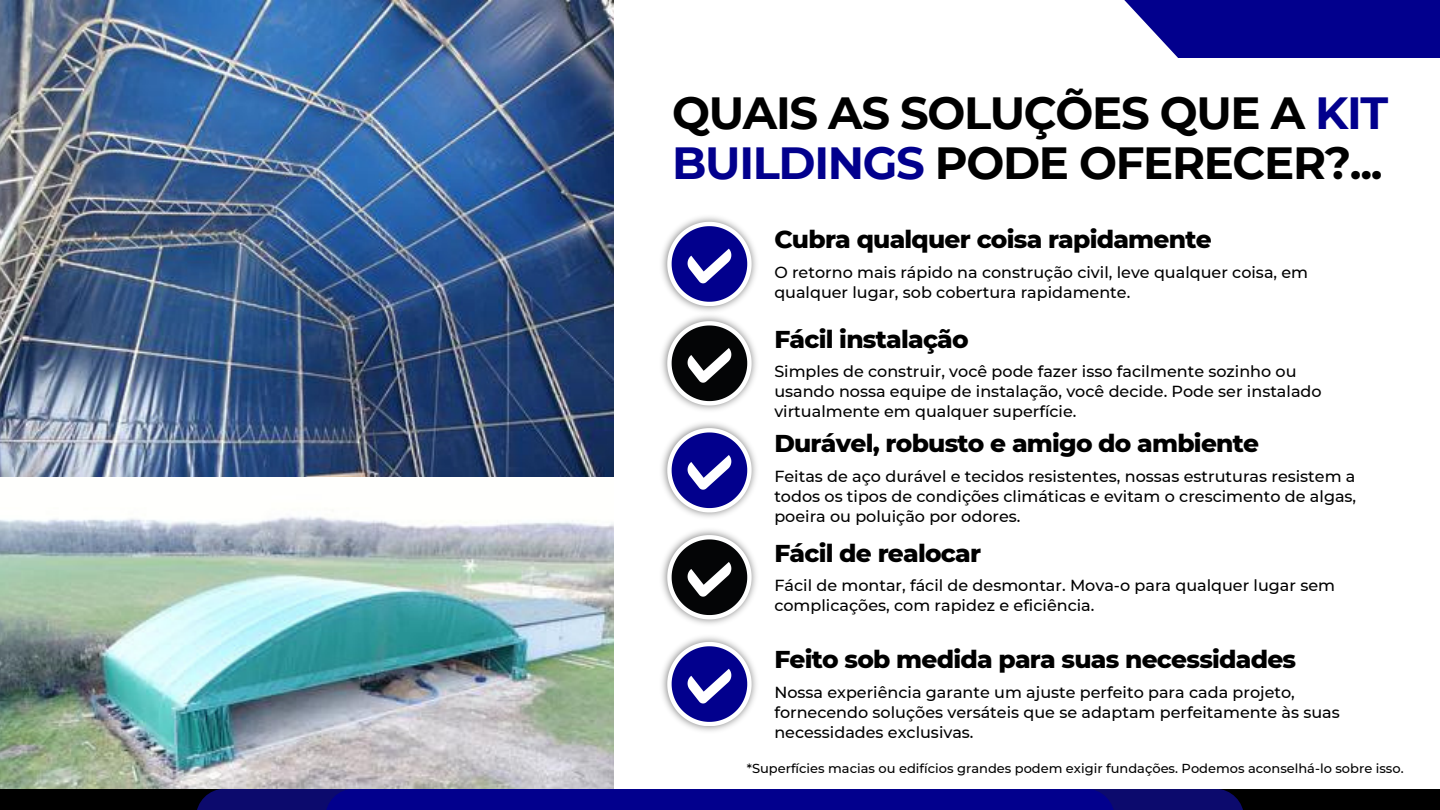
<style>
.page{position:relative;width:1440px;height:810px;background:#fff}
.page>*{position:absolute;margin:0;border:0;box-sizing:border-box;transform-origin:0 0}
.t1{font:700 45px/50.2px "Montserrat";letter-spacing:-.03em;color:#000}
.t2{font:800 24.9px "Montserrat";letter-spacing:-.03em;color:#000}
.t3{font:500 16px/20.2px "Montserrat";color:#000}
.t4{font:500 13px "Montserrat";color:#000}
.s1{color:#02008d}
</style>
<div class="page">
<img style="left:662px;top:217px;width:94px;height:193px">
<img style="left:662px;top:423px;width:94px;height:94px">
<img style="left:662px;top:530px;width:94px;height:94px">
<img style="left:662px;top:637px;width:94px;height:94px">
<svg style="left:667px;top:222px;width:84px;height:84px"></svg>
<svg style="left:667px;top:321px;width:84px;height:84px"></svg>
<svg style="left:667px;top:428px;width:84px;height:84px"></svg>
<svg style="left:667px;top:535px;width:84px;height:84px"></svg>
<svg style="left:667px;top:642px;width:84px;height:84px"></svg>
<img style="left:0;top:0;width:614px;height:789px">
<div style="left:0;top:789px;width:1440px;height:21px;background:#000"></div>
<div style="left:196px;top:789px;width:1048px;height:21px;background:#0c0a6d"></div>
<div style="left:325px;top:789px;width:790px;height:21px;background:#02008d"></div>
<div style="left:1115px;top:0;width:325px;height:58px;background:#02008d"></div>
<h3 class="t1" style="left:672px;top:87px;width:718px">QUAIS AS SOLUÇÕES QUE A <span class="s1">KIT<br>BUILDINGS</span> PODE OFERECER?...</h3>
<p class="t2" style="left:774px;top:224px;width:439px">Cubra qualquer coisa rapidamente</p>
<p class="t3" style="left:774px;top:262px;width:535px">O retorno mais rápido na construção civil, leve qualquer coisa, em qualquer lugar, sob cobertura rapidamente.</p>
<p class="t2" style="left:774px;top:323px;width:196px">Fácil instalação</p>
<p class="t3" style="left:774px;top:361px;width:549px">Simples de construir, você pode fazer isso facilmente sozinho ou usando nossa equipe de instalação, você decide. Pode ser instalado virtualmente em qualquer superfície.</p>
<p class="t2" style="left:774px;top:428px;width:486px">Durável, robusto e amigo do ambiente</p>
<p class="t3" style="left:774px;top:466px;width:583px;text-align:justify">Feitas de aço durável e tecidos resistentes, nossas estruturas resistem a todos os tipos de condições climáticas e evitam o crescimento de algas, poeira ou poluição por odores.</p>
<h2 class="t2" style="left:774px;top:537px;width:208px">Fácil de realocar</h2>
<h2 class="t3" style="left:774px;top:575px;width:562px">Fácil de montar, fácil de desmontar. Mova-o para qualquer lugar sem complicações, com rapidez e eficiência.</h2>
<h3 class="t2" style="left:774px;top:644px;width:523px">Feito sob medida para suas necessidades</h3>
<h3 class="t3" style="left:774px;top:682px;width:567px">Nossa experiência garante um ajuste perfeito para cada projeto, fornecendo soluções versáteis que se adaptam perfeitamente às suas necessidades exclusivas.</h3>
<p class="t4" style="left:747px;top:760px;width:658px">*Superfícies macias ou edifícios grandes podem exigir fundações. Podemos aconselhá-lo sobre isso.</p>
</div>
